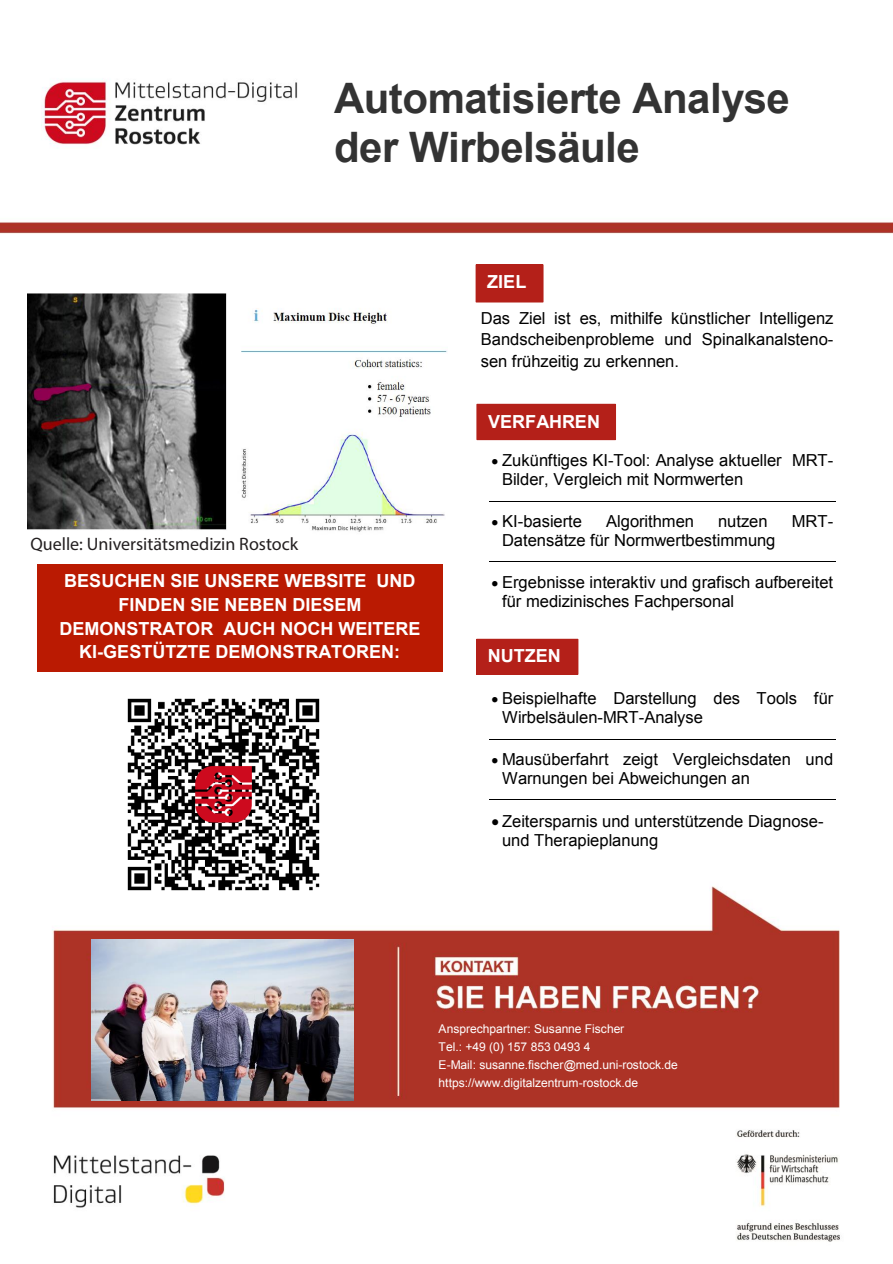
<style>
.page{position:relative;width:893px;height:1264px;background:#fff}
.page>*{position:absolute;margin:0;border:0;box-sizing:border-box;transform-origin:0 0}
.t1{font:700 42px/48.3px "Arial";letter-spacing:-.01em;color:#333}
.t2{font:700 18px/23.7px "Arial";color:#fff;text-align:center}
.t3{font:18px "Myriad Pro";color:#231f20}
.t4{font:16.5px/18.9px "Arial";color:#000}
.t5{font:12px/18px "Arial";letter-spacing:-.005em;color:#fff}
</style>
<div class="page">
<img style="left:0;top:222px;width:892px;height:1020px">
<img style="left:41px;top:79px;width:257px;height:66px">
<hr style="left:489px;top:500px;width:346px;height:1px;background:#000">
<hr style="left:489px;top:561px;width:346px;height:1px;background:#000">
<hr style="left:489px;top:738px;width:346px;height:1px;background:#000">
<hr style="left:489px;top:799px;width:346px;height:1px;background:#000">
<div style="left:37px;top:564px;width:405px;height:107px;background:#ba1a02"></div>
<img style="left:91px;top:939px;width:262px;height:161px">
<div style="left:476px;top:639px;width:102px;height:35px;background:#b42019"></div>
<div style="left:476px;top:638px;width:102px;height:36px;border:1px solid #b42019"></div>
<img style="left:121px;top:692px;width:204px;height:204px">
<div style="left:477px;top:404px;width:138px;height:35px;background:#b42019"></div>
<div style="left:476px;top:404px;width:140px;height:36px;border:1px solid #b42019"></div>
<div style="left:476px;top:265px;width:67px;height:37px;background:#b42019"></div>
<div style="left:475px;top:264px;width:68px;height:38px;border:1px solid #b42019"></div>
<img style="left:28px;top:293px;width:419px;height:241px">
<h1 class="t1" style="left:334px;top:76px;width:457px">Automatisierte Analyse der Wirbelsäule</h1>
<p class="t2" style="left:487px;top:270px;width:41px">ZIEL</p>
<p class="t4" style="left:481px;top:307px;width:354px;line-height:21.8px;text-align:justify">Das Ziel ist es, mithilfe künstlicher Intelligenz Bandscheibenprobleme und Spinalkanalsteno&shy;sen frühzeitig zu erkennen.</p>
<p class="t3" style="left:30px;top:532px;width:269px">Quelle: Universitätsmedizin Rostock</p>
<p class="t2" style="left:59px;top:569px;width:362px">BESUCHEN SIE UNSERE WEBSITE UND<br>FINDEN SIE NEBEN DIESEM<br>DEMONSTRATOR AUCH NOCH WEITERE<br>KI-GESTÜTZTE DEMONSTRATOREN:</p>
<p class="t2" style="left:488px;top:410px;width:113px">VERFAHREN</p>
<p class="t4" style="left:502px;top:451px;width:333px;text-indent:-11px">• Zukünftiges KI-Tool: Analyse aktueller MRT-<br>Bilder, Vergleich mit Normwerten</p>
<p class="t4" style="left:491px;top:512px;width:92px">• KI-basierte</p>
<p class="t4" style="left:606px;top:512px;width:89px">Algorithmen</p>
<p class="t4" style="left:718px;top:512px;width:51px">nutzen</p>
<p class="t4" style="left:791px;top:512px;width:43px">MRT-</p>
<p class="t4" style="left:502px;top:531px;width:275px">Datensätze für Normwertbestimmung</p>
<p class="t4" style="left:502px;top:573px;width:332px;text-indent:-11px">• Ergebnisse interaktiv und grafisch aufbereitet für medizinisches Fachpersonal</p>
<p class="t2" style="left:488px;top:644px;width:74px">NUTZEN</p>
<p class="t4" style="left:502px;top:688px;width:332px;text-indent:-11px">• Beispielhafte Darstellung des Tools für<br>Wirbelsäulen-MRT-Analyse</p>
<p class="t4" style="left:502px;top:749px;width:332px;text-indent:-11px">• Mausüberfahrt zeigt Vergleichsdaten und<br>Warnungen bei Abweichungen an</p>
<p class="t4" style="left:502px;top:811px;width:323px;text-indent:-11px">• Zeitersparnis und unterstützende Diagnose&shy;und Therapieplanung</p>
<p class="t5" style="left:438px;top:1019px;width:241px">Ansprechpartner: Susanne Fischer<br>Tel.: +49 (0) 157 853 0493 4<br>E-Mail: susanne.fischer@med.uni-rostock.de https://www.digitalzentrum-rostock.de</p>
</div>
